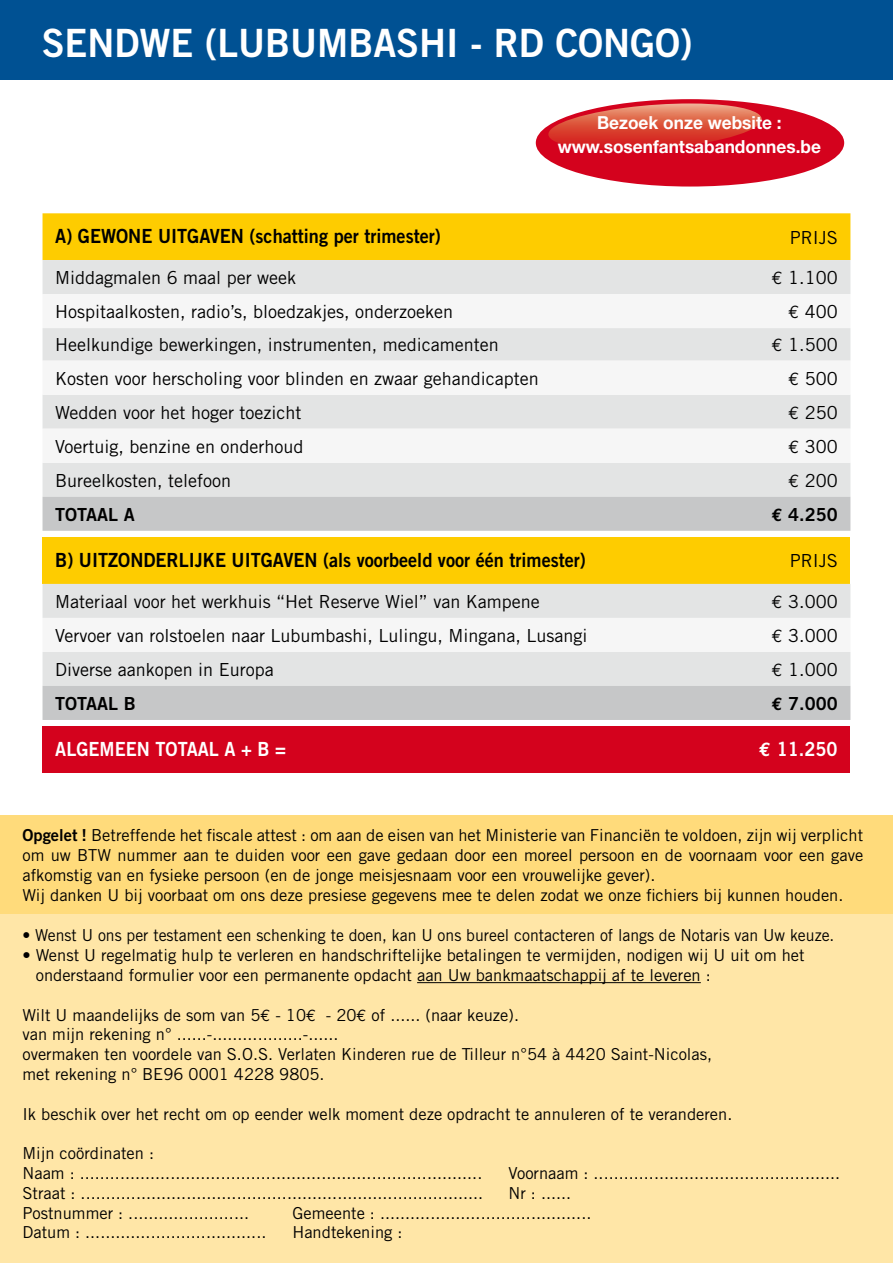
<style>
.page{position:relative;width:893px;height:1263px;background:#fff}
.page>*{position:absolute;margin:0;border:0;box-sizing:border-box;transform-origin:0 0}
.t1{font:39px "Trade Gothic Bold Two";color:#fff;scale:.96 1}
.t2{font:19.5px "Trade Gothic Bold Two";color:#000;scale:.93 1}
.t3{font:19.5px "Trade Gothic Bold Two";color:#fff;scale:.93 1}
.t4{font:18px "Trade Gothic";color:#000}
.t5{font:700 18px/24px "Helvetica Neue";color:#fff;text-align:center;scale:.96 1}
.t6{font:18px "Trade Gothic Bold Two";color:#000}
.t7{font:16.5px/19.8px "Trade Gothic";color:#000}
.t8{font:16.5px "Trade Gothic";color:#000;scale:.96 1}
.s1{font-family:"Euro Mono"}
.s2{font-family:"Euro Mono";font-weight:700}
.s3{font-family:"Trade Gothic Bold Two"}
</style>
<div class="page">
<div style="left:0;top:0;width:893px;height:80px;background:#005193"></div>
<div style="left:43px;top:213px;width:807px;height:47px;background:#fecc00"></div>
<div style="left:43px;top:260px;width:807px;height:237px;background:#e3e4e4"></div>
<svg style="left:43px;top:294px;width:807px;height:169px;fill:#f6f6f6"></svg>
<div style="left:43px;top:497px;width:807px;height:34px;background:#c6c7c8"></div>
<div style="left:43px;top:537px;width:807px;height:47px;background:#fecc00"></div>
<div style="left:43px;top:584px;width:807px;height:102px;background:#e3e4e4"></div>
<div style="left:43px;top:618px;width:807px;height:34px;background:#f6f6f6"></div>
<div style="left:43px;top:686px;width:807px;height:34px;background:#c6c7c8"></div>
<div style="left:43px;top:726px;width:807px;height:46px;background:#d4021d"></div>
<div style="left:536px;top:99px;width:308px;height:88px;background:#d4021d;border-radius:50%"></div>
<svg style="left:536px;top:103px;width:238px;height:50px"></svg>
<div style="left:0;top:906px;width:893px;height:357px;background:#ffe6a7"></div>
<hr style="left:417px;top:982px;width:284px;height:1px;background:#000">
<div style="left:0;top:815px;width:893px;height:98px;background:#ffdb7b"></div>
<h1 class="t1" style="left:42px;top:19px;width:586px">SENDWE (LUBUMBASH I - RD Congo</h1>
<h1 class="t1" style="left:680px;top:19px;width:14px">)</h1>
<p class="t5" style="left:558px;top:110px;width:276px">Bezoek onze website : www.sosenfantsabandonnes.be</p>
<p class="t2" style="left:55px;top:224px;width:52px">A) Gewone</p>
<p class="t2" style="left:158px;top:224px;width:13px">uitgaven</p>
<p class="t2" style="left:250px;top:224px;width:207px">(schatting per trimester)</p>
<p class="t4" style="left:790px;top:226px;width:49px">PRIJS</p>
<p class="t4" style="left:55px;top:267px;width:242px">Middagmalen 6 maal per week</p>
<p class="t4" style="left:772px;top:267px;width:67px"><span class="s1">€</span> 1.100</p>
<p class="t4" style="left:55px;top:301px;width:399px">Hospitaalkosten, radio’s, bloedzakjes, onderzoeken</p>
<p class="t4" style="left:788px;top:301px;width:51px"><span class="s1">€</span> 400</p>
<p class="t4" style="left:55px;top:334px;width:445px">Heelkundige bewerkingen, instrumenten, medicamenten</p>
<p class="t4" style="left:772px;top:334px;width:67px"><span class="s1">€</span> 1.500</p>
<p class="t4" style="left:55px;top:367px;width:485px">Kosten voor herscholing voor blinden en zwaar gehandicapten</p>
<p class="t4" style="left:788px;top:367px;width:51px"><span class="s1">€</span> 500</p>
<p class="t4" style="left:55px;top:401px;width:248px">Wedden voor het hoger toezicht</p>
<p class="t4" style="left:788px;top:401px;width:51px"><span class="s1">€</span> 250</p>
<p class="t4" style="left:55px;top:435px;width:250px">Voertuig, benzine en onderhoud</p>
<p class="t4" style="left:788px;top:435px;width:51px"><span class="s1">€</span> 300</p>
<p class="t4" style="left:55px;top:469px;width:177px">Bureelkosten, telefoon</p>
<p class="t4" style="left:788px;top:469px;width:51px"><span class="s1">€</span> 200</p>
<p class="t6" style="left:55px;top:503px;width:81px">TOTAAL A</p>
<p class="t6" style="left:772px;top:503px;width:67px"><span class="s2">€</span> 4.250</p>
<p class="t2" style="left:55px;top:548px;width:81px">B) Uitzonderli</p>
<p class="t2" style="left:195px;top:548px;width:52px">jke uitgaven</p>
<p class="t2" style="left:323px;top:548px;width:284px">(als voorbeeld voor één trimester)</p>
<p class="t4" style="left:790px;top:550px;width:49px">PRIJS</p>
<p class="t4" style="left:55px;top:591px;width:486px">Materiaal voor het werkhuis “Het Reserve Wiel” van Kampene</p>
<p class="t4" style="left:772px;top:591px;width:67px"><span class="s1">€</span> 3.000</p>
<p class="t4" style="left:55px;top:625px;width:534px">Vervoer van rolstoelen naar Lubumbashi, Lulingu, Mingana, Lusangi</p>
<p class="t4" style="left:772px;top:625px;width:67px"><span class="s1">€</span> 3.000</p>
<p class="t4" style="left:55px;top:659px;width:220px">Diverse aankopen in Europa</p>
<p class="t4" style="left:772px;top:659px;width:67px"><span class="s1">€</span> 1.000</p>
<p class="t6" style="left:55px;top:693px;width:82px">TOTAAL B</p>
<p class="t6" style="left:772px;top:693px;width:67px"><span class="s2">€</span> 7.000</p>
<p class="t3" style="left:55px;top:737px;width:250px">ALGEMEEN TOTAAL A + B =</p>
<p class="t3" style="left:759px;top:737px;width:86px"><span class="s2">€</span> 11.250</p>
<p class="t7" style="left:22px;top:825px;width:842px"><span class="s3">Opgelet !</span> Betreffende het fiscale attest : om aan de eisen van het Ministerie van Financiën te voldoen, zijn wij verplicht om uw BTW nummer aan te duiden voor een gave gedaan door een moreel persoon en de voornaam voor een gave afkomstig van en fysieke persoon (en de jonge meisjesnaam voor een vrouwelijke gever).<br>Wij danken U bij voorbaat om ons deze presiese gegevens mee te delen zodat we onze fichiers bij kunnen houden.</p>
<p class="t8" style="left:22px;top:925px;width:847px">• Wenst U ons per testament een schenking te doen, kan U ons bureel contacteren of langs de Notaris van Uw keuze.</p>
<p class="t7" style="left:36px;top:945px;width:770px;text-indent:-13px">• Wenst U regelmatig hulp te verleren en handschriftelijke betalingen te vermijden, nodigen wij U uit om het onderstaand formulier voor een permanente opdacht aan Uw bankmaatschappij af te leveren :</p>
<p class="t7" style="left:22px;top:1005px;width:691px">Wilt U maandelijks de som van 5<span class="s1">€</span> - 10<span class="s1">€</span> - 20<span class="s1">€</span> of ...... (naar keuze).<br>van mijn rekening n° ......-..................-......<br>overmaken ten voordele van S.O.S. Verlaten Kinderen rue de Tilleur n°54 à 4420 Saint-Nicolas, met rekening n° BE96 0001 4228 9805.</p>
<p class="t7" style="left:22px;top:1104px;width:711px">Ik beschik over het recht om op eender welk moment deze opdracht te annuleren of te veranderen.</p>
<p class="t7" style="left:22px;top:1143px;width:461px">Mijn coördinaten :<br>Naam : ................................................................................</p>
<p class="t7" style="left:508px;top:1163px;width:333px">Voornaam : .................................................</p>
<p class="t7" style="left:22px;top:1183px;width:462px">Straat : ................................................................................</p>
<p class="t7" style="left:508px;top:1183px;width:64px">Nr : ......</p>
<p class="t7" style="left:22px;top:1203px;width:228px">Postnummer : ........................</p>
<p class="t7" style="left:292px;top:1203px;width:300px">Gemeente : ..........................................</p>
<p class="t7" style="left:22px;top:1222px;width:245px">Datum : ....................................</p>
<p class="t7" style="left:292px;top:1222px;width:112px">Handtekening :</p>
</div>
